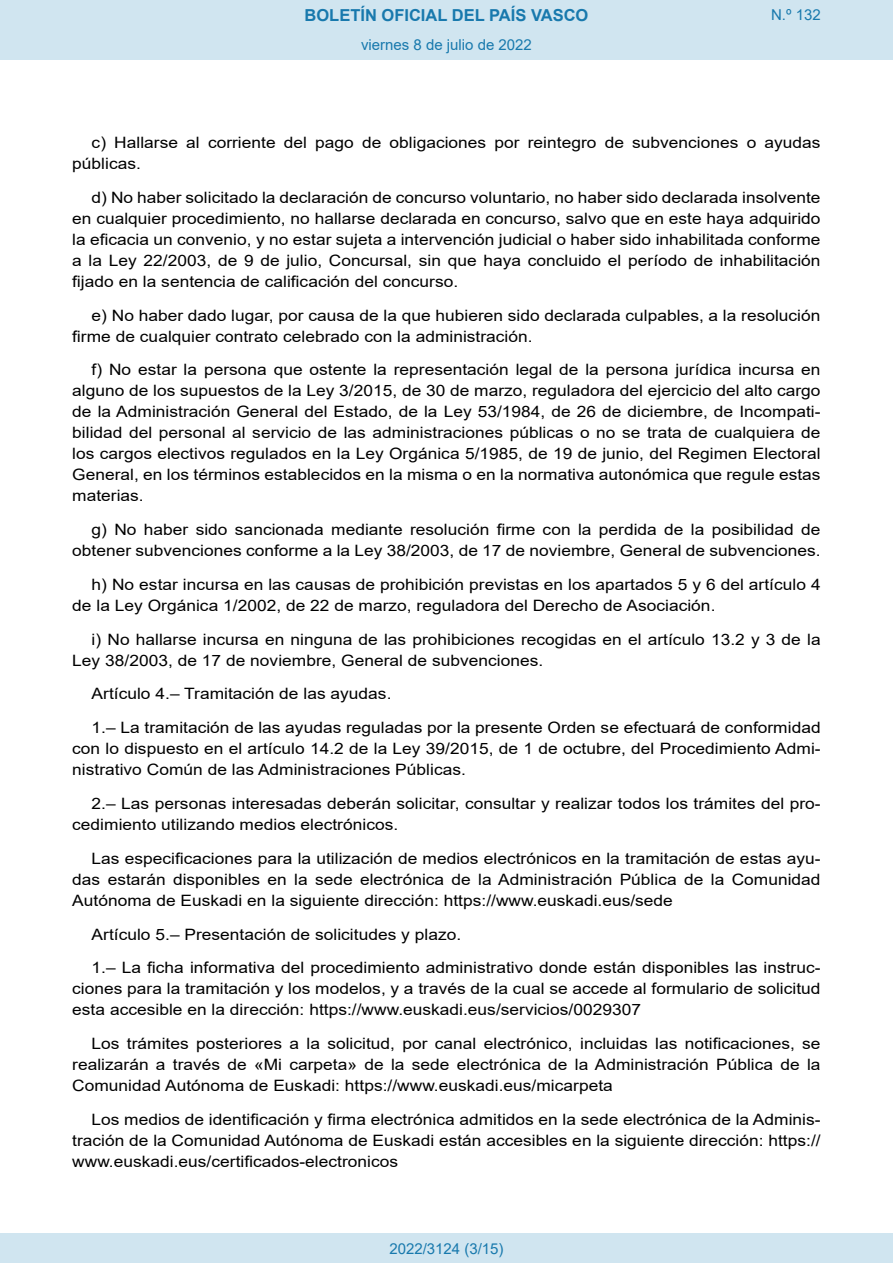
<style>
.page{position:relative;width:893px;height:1263px;background:#fff}
.page>*{position:absolute;margin:0;border:0;box-sizing:border-box;transform-origin:0 0}
.t1{font:700 16.5px "Arial";color:#1879ad}
.BOPVDetalle{font:15.6px/21px "Arial";color:#000;text-align:justify;scale:1.11 1}
.Paginacion_Centro{font:15px "Arial";color:#1879ad}
</style>
<div class="page">
<div style="left:0;top:0;width:893px;height:60px;background:#d0e5f0"></div>
<div style="left:0;top:1233px;width:893px;height:30px;background:#d0e5f0"></div>
<p class="t1" style="left:305px;top:3px;width:285px">BOLETÍN OFICIAL DEL PAÍS VASCO</p>
<p class="Paginacion_Centro" style="left:361px;top:35px;width:172px">viernes 8 de julio de 2022</p>
<p class="Paginacion_Centro" style="left:771px;top:5px;width:51px">N.º 132</p>
<p class="BOPVDetalle" style="left:72px;top:132px;width:676px;text-indent:19px">c) Hallarse al corriente del pago de obligaciones por reintegro de subvenciones o ayudas públicas.</p>
<p class="BOPVDetalle" style="left:72px;top:187px;width:676px;text-indent:19px">d) No haber solicitado la declaración de concurso voluntario, no haber sido declarada insolvente en cualquier procedimiento, no hallarse declarada en concurso, salvo que en este haya adquirido la eficacia un convenio, y no estar sujeta a intervención judicial o haber sido inhabilitada conforme a la Ley 22/2003, de 9 de julio, Concursal, sin que haya concluido el período de inhabilitación fijado en la sentencia de calificación del concurso.</p>
<p class="BOPVDetalle" style="left:72px;top:305px;width:675px;text-indent:19px">e) No haber dado lugar, por causa de la que hubieren sido declarada culpables, a la resolución firme de cualquier contrato celebrado con la administración.</p>
<p class="BOPVDetalle" style="left:72px;top:359px;width:676px;text-indent:19px">f) No estar la persona que ostente la representación legal de la persona jurídica incursa en alguno de los supuestos de la Ley 3/2015, de 30 de marzo, reguladora del ejercicio del alto cargo de la Administración General del Estado, de la Ley 53/1984, de 26 de diciembre, de Incompati&shy;bilidad del personal al servicio de las administraciones públicas o no se trata de cualquiera de los cargos electivos regulados en la Ley Orgánica 5/1985, de 19 de junio, del Regimen Electoral General, en los términos establecidos en la misma o en la normativa autonómica que regule estas materias.</p>
<p class="BOPVDetalle" style="left:72px;top:519px;width:676px;text-align:right">g) No haber sido sancionada mediante resolución firme con la perdida de la posibilidad de obtener subvenciones conforme a la Ley 38/2003, de 17 de noviembre, General de subvenciones.</p>
<p class="BOPVDetalle" style="left:72px;top:574px;width:676px;text-indent:19px">h) No estar incursa en las causas de prohibición previstas en los apartados 5 y 6 del artículo 4 de la Ley Orgánica 1/2002, de 22 de marzo, reguladora del Derecho de Asociación.</p>
<p class="BOPVDetalle" style="left:72px;top:629px;width:676px;text-indent:19px">i) No hallarse incursa en ninguna de las prohibiciones recogidas en el artículo 13.2 y 3 de la<br>Ley 38/2003, de 17 de noviembre, General de subvenciones.</p>
<p class="BOPVDetalle" style="left:92px;top:683px;width:272px">Artículo 4.– Tramitación de las ayudas.</p>
<p class="BOPVDetalle" style="left:72px;top:717px;width:676px;text-indent:19px">1.– La tramitación de las ayudas reguladas por la presente Orden se efectuará de conformidad con lo dispuesto en el artículo 14.2 de la Ley 39/2015, de 1 de octubre, del Procedimiento Admi&shy;nistrativo Común de las Administraciones Públicas.</p>
<p class="BOPVDetalle" style="left:72px;top:793px;width:676px;text-indent:19px">2.– Las personas interesadas deberán solicitar, consultar y realizar todos los trámites del pro&shy;cedimiento utilizando medios electrónicos.</p>
<p class="BOPVDetalle" style="left:72px;top:848px;width:676px;text-indent:19px">Las especificaciones para la utilización de medios electrónicos en la tramitación de estas ayu&shy;das estarán disponibles en la sede electrónica de la Administración Pública de la Comunidad Autónoma de Euskadi en la siguiente dirección: https://www.euskadi.eus/sede</p>
<p class="BOPVDetalle" style="left:92px;top:923px;width:334px">Artículo 5.– Presentación de solicitudes y plazo.</p>
<p class="BOPVDetalle" style="left:72px;top:957px;width:676px;text-indent:19px">1.– La ficha informativa del procedimiento administrativo donde están disponibles las instruc&shy;ciones para la tramitación y los modelos, y a través de la cual se accede al formulario de solicitud esta accesible en la dirección: https://www.euskadi.eus/servicios/0029307</p>
<p class="BOPVDetalle" style="left:72px;top:1033px;width:676px;text-indent:19px">Los trámites posteriores a la solicitud, por canal electrónico, incluidas las notificaciones, se realizarán a través de «Mi carpeta» de la sede electrónica de la Administración Pública de la Comunidad Autónoma de Euskadi: https://www.euskadi.eus/micarpeta</p>
<p class="BOPVDetalle" style="left:72px;top:1109px;width:676px;text-indent:19px">Los medios de identificación y firma electrónica admitidos en la sede electrónica de la Adminis&shy;tración de la Comunidad Autónoma de Euskadi están accesibles en la siguiente dirección: https:// www.euskadi.eus/certificados-electronicos</p>
<p class="Paginacion_Centro" style="left:389px;top:1238px;width:116px">2022/3124 (3/15)</p>
</div>
